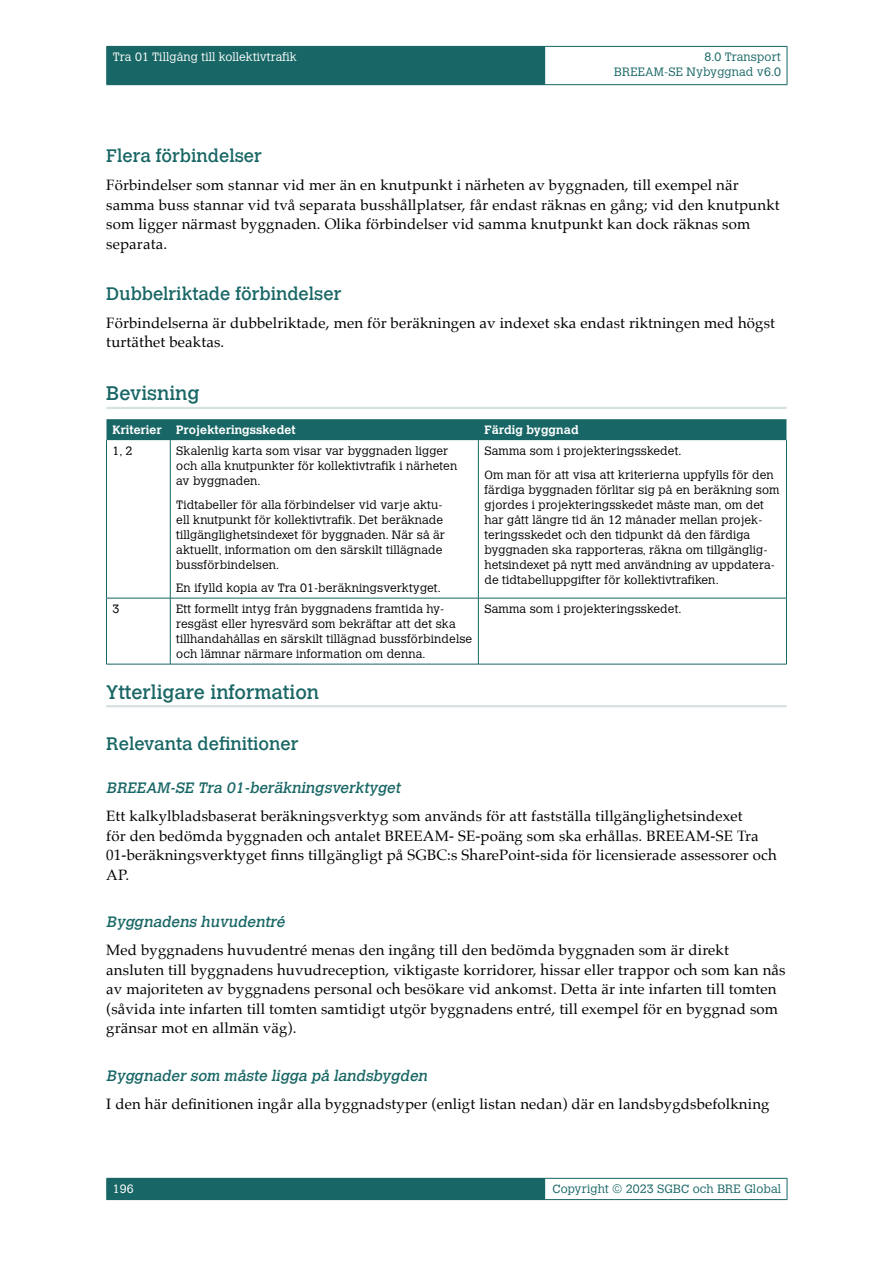
<style>
.page{position:relative;width:893px;height:1263px;background:#fff}
.page>*{position:absolute;margin:0;border:0;box-sizing:border-box;transform-origin:0 0}
.t1{font:19.5px "Calvert";color:#186665}
.t2{font:18px "Calvert";color:#186665}
.P_Palatino{font:15px/19.5px "Palatino";letter-spacing:.01em;color:#000}
.t3{font:italic 15px "Calvert";color:#186665}
.P_V_Tabell{font:300 12px/15px "Calvert";letter-spacing:.01em;color:#000}
.t4{font:300 12px/14.4px "Calvert";letter-spacing:.01em;color:#186665;text-align:right}
.H1_V_Tabell{font:700 12px "Calvert";letter-spacing:.01em;color:#fff}
.t5{font:300 12px "Calvert";letter-spacing:.01em;color:#fff}
</style>
<div class="page">
<div style="left:107px;top:46px;width:438px;height:39px;background:#186665"></div>
<hr style="left:106px;top:47px;width:1px;height:37px;background:#186665">
<hr style="left:106px;top:46px;width:439px;height:1px;background:#186665">
<hr style="left:106px;top:84px;width:439px;height:1px;background:#186665">
<hr style="left:545px;top:46px;width:242px;height:1px;background:#186665">
<hr style="left:787px;top:47px;width:1px;height:37px;background:#186665">
<hr style="left:545px;top:84px;width:242px;height:1px;background:#186665">
<div style="left:107px;top:1178px;width:438px;height:21px;background:#186665"></div>
<svg style="left:106px;top:1179px;width:1px;height:20px"></svg>
<hr style="left:106px;top:1178px;width:439px;height:1px;background:#186665">
<hr style="left:106px;top:1199px;width:439px;height:1px;background:#186665">
<hr style="left:545px;top:1178px;width:242px;height:1px;background:#186665">
<svg style="left:787px;top:1179px;width:1px;height:20px"></svg>
<hr style="left:545px;top:1199px;width:242px;height:1px;background:#186665">
<hr style="left:106px;top:407px;width:681px;height:2px;background:#d6e1e1">
<hr style="left:106px;top:705px;width:681px;height:2px;background:#d6e1e1">
<div style="left:106px;top:419px;width:680px;height:21px;background:#186665"></div>
<hr style="left:106px;top:440px;width:1px;height:158px;background:#186665">
<hr style="left:170px;top:440px;width:1px;height:158px;background:#186665">
<hr style="left:478px;top:440px;width:1px;height:158px;background:#186665">
<hr style="left:786px;top:440px;width:1px;height:158px;background:#186665">
<hr style="left:106px;top:598px;width:64px;height:1px;background:#186665">
<hr style="left:106px;top:598px;width:1px;height:66px;background:#186665">
<hr style="left:170px;top:598px;width:308px;height:1px;background:#186665">
<hr style="left:170px;top:598px;width:1px;height:66px;background:#186665">
<hr style="left:478px;top:598px;width:309px;height:1px;background:#186665">
<hr style="left:478px;top:598px;width:1px;height:66px;background:#186665">
<hr style="left:786px;top:598px;width:1px;height:66px;background:#186665">
<hr style="left:106px;top:664px;width:64px;height:1px;background:#186665">
<hr style="left:170px;top:664px;width:308px;height:1px;background:#186665">
<hr style="left:478px;top:664px;width:309px;height:1px;background:#186665">
<p class="t5" style="left:113px;top:50px;width:186px">Tra 01 Tillgång till kollektivtrafik</p>
<p class="t4" style="left:614px;top:50px;width:168px">8.0 Transport<br>BREEAM-SE Nybyggnad v6.0</p>
<h3 class="t2" style="left:106px;top:146px;width:157px">Flera förbindelser</h3>
<p class="P_Palatino" style="left:106px;top:175px;width:675px">Förbindelser som stannar vid mer än en knutpunkt i närheten av byggnaden, till exempel när samma buss stannar vid två separata busshållplatser, får endast räknas en gång; vid den knutpunkt som ligger närmast byggnaden. Olika förbindelser vid samma knutpunkt kan dock räknas som separata.</p>
<h3 class="t2" style="left:106px;top:283px;width:237px">Dubbelriktade förbindelser</h3>
<p class="P_Palatino" style="left:106px;top:313px;width:670px">Förbindelserna är dubbelriktade, men för beräkningen av indexet ska endast riktningen med högst turtäthet beaktas.</p>
<h2 class="t1" style="left:106px;top:382px;width:95px">Bevisning</h2>
<p class="H1_V_Tabell" style="left:112px;top:422px;width:51px">Kriterier</p>
<p class="H1_V_Tabell" style="left:176px;top:422px;width:121px">Projekteringsskedet</p>
<p class="H1_V_Tabell" style="left:484px;top:422px;width:96px">Färdig byggnad</p>
<p class="P_V_Tabell" style="left:112px;top:444px;width:21px">1, 2</p>
<p class="P_V_Tabell" style="left:176px;top:444px;width:282px">Skalenlig karta som visar var byggnaden ligger och alla knutpunkter för kollektivtrafik i närheten av byggnaden.</p>
<p class="P_V_Tabell" style="left:176px;top:497px;width:270px">Tidtabeller för alla förbindelser vid varje aktu&shy;ell knutpunkt för kollektivtrafik. Det beräknade tillgänglighetsindexet för byggnaden. När så är aktuellt, information om den särskilt tillägnade bussförbindelsen.</p>
<p class="P_V_Tabell" style="left:176px;top:581px;width:266px">En ifylld kopia av Tra 01-beräkningsverktyget.</p>
<p class="P_V_Tabell" style="left:484px;top:444px;width:199px">Samma som i projekteringsskedet.</p>
<p class="P_V_Tabell" style="left:484px;top:467px;width:297px">Om man för att visa att kriterierna uppfylls för den färdiga byggnaden förlitar sig på en beräkning som gjordes i projekteringsskedet måste man, om det har gått längre tid än 12 månader mellan projek&shy;teringsskedet och den tidpunkt då den färdiga byggnaden ska rapporteras, räkna om tillgänglig&shy;hetsindexet på nytt med användning av uppdatera&shy;de tidtabelluppgifter för kollektivtrafiken.</p>
<p class="P_V_Tabell" style="left:112px;top:602px;width:8px">3</p>
<p class="P_V_Tabell" style="left:176px;top:602px;width:297px">Ett formellt intyg från byggnadens framtida hy&shy;resgäst eller hyresvärd som bekräftar att det ska tillhandahållas en särskilt tillägnad bussförbindelse och lämnar närmare information om denna.</p>
<p class="P_V_Tabell" style="left:484px;top:602px;width:199px">Samma som i projekteringsskedet.</p>
<h2 class="t1" style="left:106px;top:680px;width:214px">Ytterligare information</h2>
<h3 class="t2" style="left:106px;top:733px;width:194px">Relevanta definitioner</h3>
<h4 class="t3" style="left:106px;top:779px;width:298px">BREEAM-SE Tra 01-beräkningsverktyget</h4>
<p class="P_Palatino" style="left:106px;top:806px;width:672px">Ett kalkylbladsbaserat beräkningsverktyg som används för att fastställa tillgänglighetsindexet<br>för den bedömda byggnaden och antalet BREEAM- SE-poäng som ska erhållas. BREEAM-SE Tra 01-beräkningsverktyget finns tillgängligt på SGBC:s SharePoint-sida för licensierade assessorer och AP.</p>
<h4 class="t3" style="left:106px;top:913px;width:183px">Byggnadens huvudentré</h4>
<p class="P_Palatino" style="left:106px;top:940px;width:681px">Med byggnadens huvudentré menas den ingång till den bedömda byggnaden som är direkt ansluten till byggnadens huvudreception, viktigaste korridorer, hissar eller trappor och som kan nås av majoriteten av byggnadens personal och besökare vid ankomst. Detta är inte infarten till tomten (såvida inte infarten till tomten samtidigt utgör byggnadens entré, till exempel för en byggnad som gränsar mot en allmän väg).</p>
<h4 class="t3" style="left:106px;top:1067px;width:326px">Byggnader som måste ligga på landsbygden</h4>
<p class="P_Palatino" style="left:106px;top:1094px;width:665px">I den här definitionen ingår alla byggnadstyper (enligt listan nedan) där en landsbygdsbefolkning</p>
<p class="t5" style="left:113px;top:1182px;width:22px">196</p>
<p class="t4" style="left:552px;top:1182px;width:230px">Copyright © 2023 SGBC och BRE Global</p>
</div>
